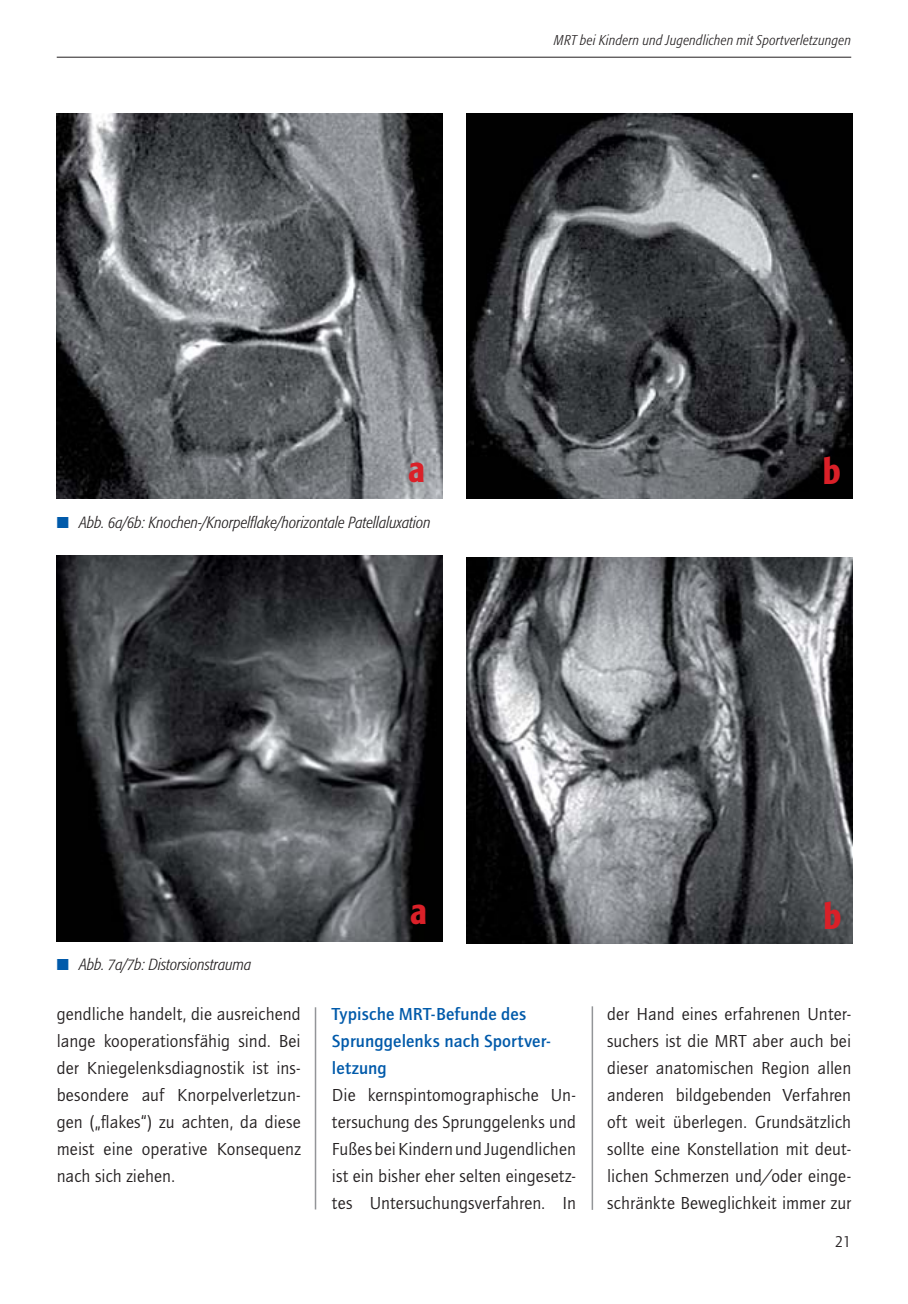
<style>
.page{position:relative;width:908px;height:1304px;background:#fff}
.page>*{position:absolute;margin:0;border:0;box-sizing:border-box;transform-origin:0 0}
.t1{font:500 condensed 36px "Formata";color:#da2028}
.t2{font:18px/27px "Quay";letter-spacing:.005em;color:#231f20;text-align:justify}
.t3{font:700 18px/27px "Quay";letter-spacing:.01em;color:#005aaa}
.t4{font:italic 300 condensed 16px "Formata";color:#231f20}
.t5{font:16px "Quay";color:#231f20}
.t6{font:italic 300 condensed 14px "Formata";letter-spacing:.025em;color:#231f20}
.s1{color:#005aaa}
</style>
<div class="page">
<hr style="left:591px;top:1006px;width:2px;height:204px;background:#939598">
<hr style="left:314px;top:1007px;width:2px;height:202px;background:#939598">
<hr style="left:57px;top:57px;width:793px;height:1px;background:#231f20">
<img style="left:57px;top:113px;width:385px;height:386px">
<img style="left:57px;top:556px;width:385px;height:385px">
<img style="left:466px;top:113px;width:386px;height:386px">
<img style="left:466px;top:557px;width:386px;height:386px">
<p class="t6" style="left:554px;top:34px;width:298px">MRT bei Kindern und Jugendlichen mit Sportverletzungen</p>
<h1 class="t1" style="left:408px;top:454px;width:18px">a</h1>
<p class="t4" style="left:57px;top:516px;width:375px"><span class="s1">■</span> Abb. 6a/6b: Knochen-/Knorpelflake/horizontale Patellaluxation</p>
<p class="t4" style="left:57px;top:958px;width:196px"><span class="s1">■</span> Abb. 7a/7b: Distorsionstrauma</p>
<h1 class="t1" style="left:410px;top:896px;width:18px">a</h1>
<h1 class="t1" style="left:822px;top:457px;width:19px">b</h1>
<h1 class="t1" style="left:823px;top:901px;width:19px">b</h1>
<p class="t3" style="left:332px;top:1002px;width:220px">Typische MRT-Befunde des<br>Sprunggelenks nach Sportver&shy;letzung</p>
<p class="t2" style="left:332px;top:1083px;width:245px">Die kernspintomographische Un&shy;tersuchung des Sprunggelenks und Fußes bei Kindern und Jugendlichen ist ein bisher eher selten eingesetz&shy;tes Untersuchungsverfahren. In</p>
<p class="t2" style="left:57px;top:1002px;width:245px">gendliche handelt, die ausreichend lange kooperationsfähig sind. Bei der Kniegelenksdiagnostik ist ins&shy;besondere auf Knorpelverletzun&shy;gen („flakes“) zu achten, da diese meist eine operative Konsequenz nach sich ziehen.</p>
<p class="t2" style="left:607px;top:1002px;width:245px">der Hand eines erfahrenen Unter&shy;suchers ist die MRT aber auch bei dieser anatomischen Region allen anderen bildgebenden Verfahren oft weit überlegen. Grundsätzlich sollte eine Konstellation mit deut&shy;lichen Schmerzen und/oder einge&shy;schränkte Beweglichkeit immer zur</p>
<p class="t5" style="left:834px;top:1235px;width:18px">21</p>
</div>
